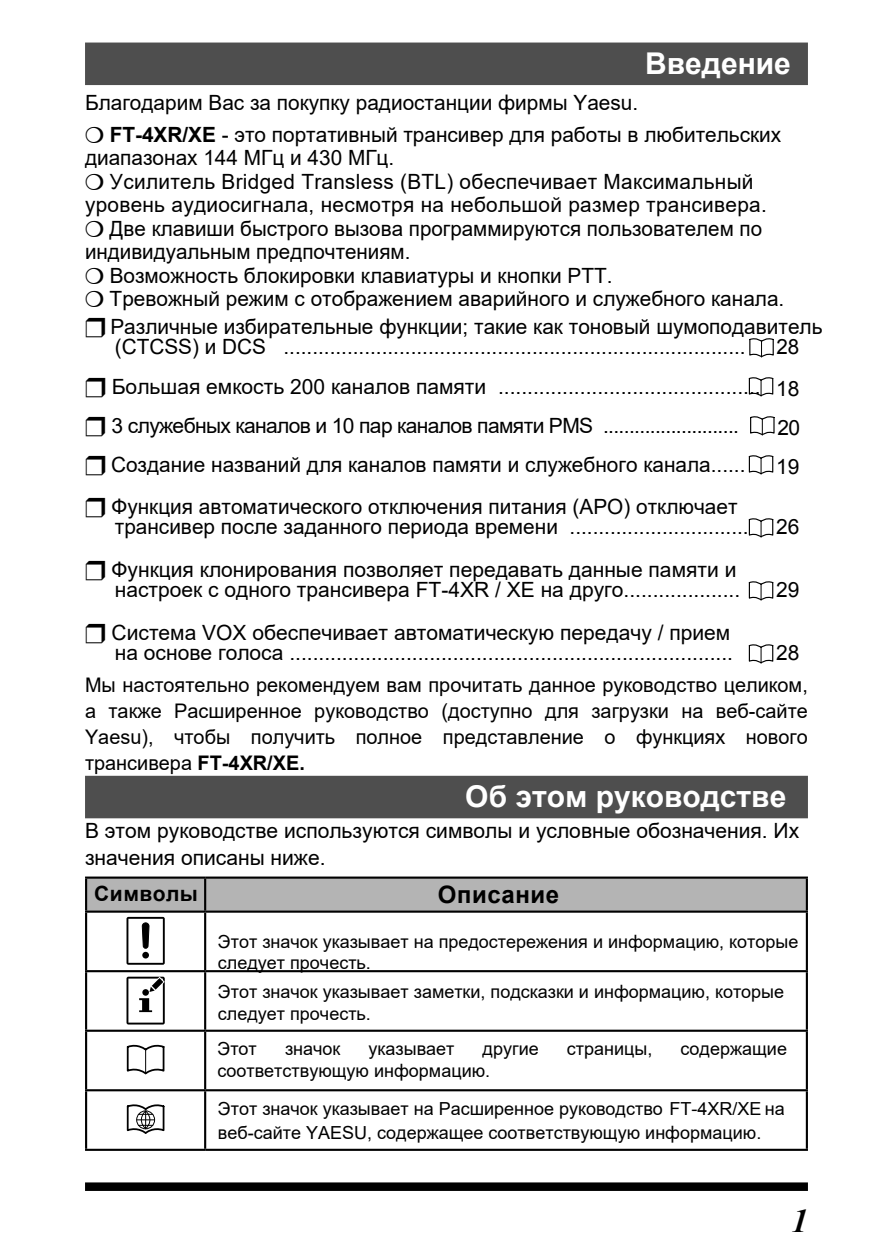
<style>
.page{position:relative;width:893px;height:1259px;background:#fff}
.page>*{position:absolute;margin:0;border:0;box-sizing:border-box;transform-origin:0 0}
.t1{font:italic 700 33px "Times New Roman";color:#000}
.t2{font:700 30px "Arial";color:#fff}
.t3{font:700 24px "Arial";letter-spacing:.025em;color:#000}
.t4{font:21px/20.1px "Arial";color:#000}
.t5{font:21px/39.3px "Arial";color:#000;text-align:justify}
.t6{font:700 21px "Arial";letter-spacing:.025em;color:#000}
.t7{font:20.1px/25.8px "Arial";color:#000;text-align:justify}
.t8{font:18px/21.6px "Arial";color:#000}
.s1{font-weight:700}
.s2{font-style:inherit}
</style>
<div class="page">
<div style="left:85px;top:1182px;width:723px;height:9px;background:#000"></div>
<div style="left:85px;top:43px;width:723px;height:42px;background:#4e4e4e"></div>
<div style="left:85px;top:776px;width:723px;height:42px;background:#4e4e4e"></div>
<svg style="left:749px;top:338px;width:25px;height:19px"></svg>
<svg style="left:749px;top:377px;width:24px;height:19px"></svg>
<svg style="left:750px;top:416px;width:25px;height:19px"></svg>
<svg style="left:749px;top:455px;width:24px;height:19px"></svg>
<svg style="left:749px;top:518px;width:24px;height:19px"></svg>
<svg style="left:749px;top:581px;width:24px;height:19px"></svg>
<svg style="left:749px;top:644px;width:24px;height:19px"></svg>
<div style="left:87px;top:878px;width:719px;height:32px;background:#b4b4b4"></div>
<hr style="left:85px;top:876px;width:120px;height:2px;background:#000">
<hr style="left:85px;top:878px;width:2px;height:32px;background:#000">
<hr style="left:205px;top:876px;width:603px;height:2px;background:#000">
<hr style="left:204px;top:878px;width:2px;height:32px;background:#000">
<hr style="left:806px;top:878px;width:2px;height:32px;background:#000">
<hr style="left:85px;top:910px;width:120px;height:2px;background:#000">
<hr style="left:85px;top:912px;width:2px;height:58px;background:#000">
<hr style="left:205px;top:910px;width:603px;height:2px;background:#000">
<hr style="left:204px;top:912px;width:2px;height:58px;background:#000">
<hr style="left:806px;top:912px;width:2px;height:58px;background:#000">
<hr style="left:85px;top:970px;width:120px;height:2px;background:#000">
<hr style="left:85px;top:972px;width:2px;height:57px;background:#000">
<hr style="left:205px;top:970px;width:603px;height:2px;background:#000">
<hr style="left:204px;top:972px;width:2px;height:57px;background:#000">
<hr style="left:806px;top:972px;width:2px;height:57px;background:#000">
<hr style="left:85px;top:1029px;width:120px;height:2px;background:#000">
<hr style="left:85px;top:1031px;width:2px;height:58px;background:#000">
<hr style="left:205px;top:1029px;width:603px;height:2px;background:#000">
<hr style="left:204px;top:1031px;width:2px;height:58px;background:#000">
<hr style="left:806px;top:1031px;width:2px;height:58px;background:#000">
<hr style="left:85px;top:1089px;width:120px;height:2px;background:#000">
<hr style="left:85px;top:1091px;width:2px;height:57px;background:#000">
<hr style="left:205px;top:1089px;width:603px;height:2px;background:#000">
<hr style="left:204px;top:1091px;width:2px;height:57px;background:#000">
<hr style="left:806px;top:1091px;width:2px;height:57px;background:#000">
<hr style="left:85px;top:1148px;width:120px;height:3px;background:#000">
<hr style="left:205px;top:1148px;width:603px;height:3px;background:#000">
<svg style="left:126px;top:917px;width:39px;height:47px"></svg>
<svg style="left:126px;top:976px;width:39px;height:48px"></svg>
<svg style="left:126px;top:1044px;width:39px;height:30px"></svg>
<svg style="left:126px;top:1104px;width:39px;height:30px"></svg>
<h2 class="t2" style="left:645px;top:42px;width:147px">Введение</h2>
<p class="t4" style="left:110px;top:86px;width:673px;line-height:32.4px;text-indent:-25px">Благодарим Вас за покупку радиостанции фирмы Yaesu.<br><span class="s1">FT-4XR/XE</span> - это портативный трансивер для работы в любительских</p>
<p class="t4" style="left:85px;top:148px;width:311px">диапазонах 144 МГц и 430 МГц.</p>
<p class="t4" style="left:110px;top:171px;width:645px">Усилитель Bridged Transless (BTL) обеспечивает Максимальный</p>
<p class="t4" style="left:85px;top:195px;width:683px">уровень аудиосигнала, несмотря на небольшой размер трансивера.</p>
<p class="t4" style="left:110px;top:218px;width:654px">Две клавиши быстрого вызова программируются пользователем по</p>
<p class="t4" style="left:85px;top:241px;width:327px">индивидуальным предпочтениям.</p>
<p class="t4" style="left:110px;top:265px;width:504px">Возможность блокировки клавиатуры и кнопки PTT.</p>
<p class="t4" style="left:110px;top:289px;width:676px">Тревожный режим с отображением аварийного и служебного канала.</p>
<p class="t4" style="left:110px;top:317px;width:714px">Различные избирательные функции; такие как тоновый шумоподавитель (CTCSS) и DCS <span class="s2">...............................................</span>................................<span class="s2">.</span></p>
<p class="t5" style="left:112px;top:327px;width:689px;text-indent:665px">28<br><span class="s2">Большая емкость 200 каналов памяти</span> ............................................. 18<br><span class="s2">3 служебных каналов и 10 пар каналов памяти PMS ..</span>........................</p>
<p class="t5" style="left:777px;top:408px;width:24px">20</p>
<p class="t4" style="left:111px;top:454px;width:636px">Создание названий для каналов памяти и служебного канала<span class="s2">......</span></p>
<p class="t5" style="left:776px;top:447px;width:25px">19</p>
<p class="t4" style="left:112px;top:497px;width:639px">Функция автоматического отключения питания (APO) отключает трансивер после заданного периода времени <span class="s2">.........</span>..<span class="s2">....................</span></p>
<p class="t5" style="left:776px;top:507px;width:25px">26</p>
<p class="t4" style="left:112px;top:560px;width:630px">Функция клонирования позволяет передавать данные памяти и настроек с одного трансивера FT-4XR / XE на друго<span class="s2">.</span>..........<span class="s2">.........</span></p>
<p class="t5" style="left:776px;top:570px;width:25px">29</p>
<p class="t4" style="left:112px;top:623px;width:623px">Система VOX обеспечивает автоматическую передачу / прием на основе голоса ..........<span class="s2">..................................................................</span></p>
<p class="t5" style="left:776px;top:633px;width:25px">28</p>
<p class="t7" style="left:85px;top:672px;width:724px">Мы настоятельно рекомендуем вам прочитать данное руководство целиком, а также Расширенное руководство (доступно для загрузки на веб-сайте Yaesu), чтобы получить полное представление о функциях нового трансивера <span class="s1">FT-4XR/XE.</span></p>
<h2 class="t2" style="left:465px;top:775px;width:323px">Об этом руководстве</h2>
<p class="t4" style="left:85px;top:817px;width:716px;line-height:27px">В этом руководстве используются символы и условные обозначения. Их значения описаны ниже.</p>
<p class="t6" style="left:94px;top:878px;width:105px">Символы</p>
<p class="t3" style="left:438px;top:878px;width:123px">Описание</p>
<p class="t8" style="left:218px;top:930px;width:582px">Этот значок указывает на предостережения и информацию, которые следует прочесть.</p>
<p class="t8" style="left:218px;top:981px;width:568px">Этот значок указывает заметки, подсказки и информацию, которые следует прочесть.</p>
<p class="t8" style="left:217px;top:1037px;width:41px">Этот</p>
<p class="t8" style="left:285px;top:1037px;width:57px">значок</p>
<p class="t8" style="left:369px;top:1037px;width:87px">указывает</p>
<p class="t8" style="left:483px;top:1037px;width:58px">другие</p>
<p class="t8" style="left:567px;top:1037px;width:87px">страницы,</p>
<p class="t8" style="left:681px;top:1037px;width:108px">содержащие</p>
<p class="t8" style="left:217px;top:1051px;width:569px;line-height:37.8px">соответствующую информацию.<br>Этот значок указывает на Расширенное руководство <span class="s2">FT-4XR/XE</span> на</p>
<p class="t8" style="left:218px;top:1121px;width:545px">веб-сайте YAESU, содержащее соответствующую информацию.</p>
<h1 class="t1" style="left:791px;top:1198px;width:18px">1</h1>
</div>
